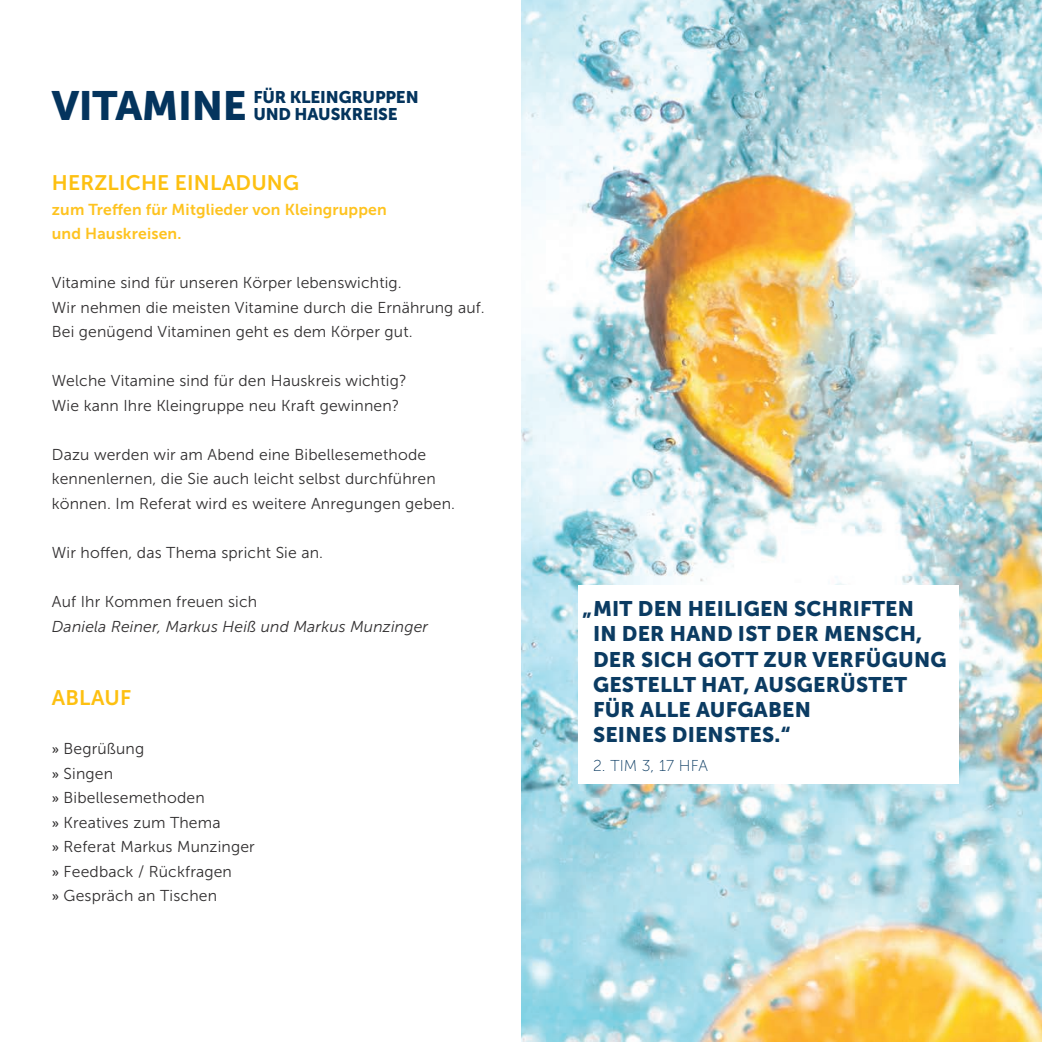
<style>
.page{position:relative;width:1042px;height:1042px;background:#fff}
.page>*{position:absolute;margin:0;border:0;box-sizing:border-box;transform-origin:0 0}
.t1{font:40.6px "Museo Sans 900";letter-spacing:-.01em;color:#04345d}
.t2{font:21px/25.2px "Museo Sans 900";letter-spacing:.01em;color:#0b3b62}
.t3{font:21px "Museo Sans 700";letter-spacing:.01em;color:#fdc011}
.t4{font:16.8px/17px "Museo Sans 900";letter-spacing:-.01em;color:#04345d}
.t5{font:15.75px/24.5px "Museo Sans 300";letter-spacing:.01em;color:#312f30}
.t6{font:15.75px/24.5px "Museo Sans 700";letter-spacing:.01em;color:#fec320}
.t7{font:italic 15.75px "Museo Sans 300";letter-spacing:.01em;color:#312f30}
.t8{font:15.75px "Museo Sans 100";letter-spacing:.01em;color:#0b3b62}
.s1{font-family:"Source Sans Pro";font-weight:600}
</style>
<div class="page">
<img style="left:521px;top:0;width:521px;height:1042px">
<div style="left:578px;top:585px;width:380px;height:199px;background:#fff"></div>
<h1 class="t1" style="left:52px;top:83px;width:196px">VITAMINE</h1>
<p class="t4" style="left:253px;top:89px;width:167px">FÜR KLEINGRUPPEN<br>UND HAUSKREISE</p>
<h2 class="t3" style="left:52px;top:171px;width:187px">Herzliche Ein ladung</h2>
<p class="t6" style="left:52px;top:197px;width:336px">zum Treffen für Mitglieder von Kleingruppen und Hauskreisen.</p>
<p class="t5" style="left:52px;top:271px;width:434px">Vitamine sind für unseren Körper lebenswichtig.<br>Wir nehmen die meisten Vitamine durch die Ernährung auf.<br>Bei genügend Vitaminen geht es dem Körper gut.</p>
<p class="t5" style="left:52px;top:369px;width:356px">Welche Vitamine sind für den Hauskreis wichtig?<br>Wie kann Ihre Kleingruppe neu Kraft gewinnen?</p>
<p class="t5" style="left:52px;top:442px;width:405px">Dazu werden wir am Abend eine Bibellesemethode kennenlernen, die Sie auch leicht selbst durchführen können. Im Referat wird es weitere Anregungen geben.</p>
<p class="t5" style="left:52px;top:540px;width:273px">Wir hoffen, das Thema spricht Sie an.</p>
<p class="t5" style="left:52px;top:589px;width:207px">Auf Ihr Kommen freuen sich</p>
<p class="t7" style="left:52px;top:617px;width:378px">Daniela Reiner, Markus Heiß und Markus Munzinger</p>
<h2 class="t3" style="left:52px;top:686px;width:81px">ABLAUF</h2>
<p class="t5" style="left:52px;top:736px;width:205px"><span class="s1">»</span> Begrüßung<br><span class="s1">»</span> Singen<br><span class="s1">»</span> Bibellesemethoden<br><span class="s1">»</span> Kreatives zum Thema<br><span class="s1">»</span> Referat Markus Munzinger <span class="s1">»</span> Feedback / Rückfragen<br><span class="s1">»</span> Gespräch an Tischen</p>
<h2 class="t2" style="left:593px;top:596px;width:355px;text-indent:-10px">„MIT DEN HEILIGEN SCH RIFTEN<br>IN DER HAND IST DER MENSCH,<br>DER SICH GOTT ZUR VERFÜGUNG<br>GESTELLT HAT, AUSGERÜSTET<br>FÜR ALLE AUFGABEN<br>SEINES DIENSTES.“</h2>
<p class="t8" style="left:593px;top:757px;width:116px">2. Tim 3, 17 HfA</p>
</div>
